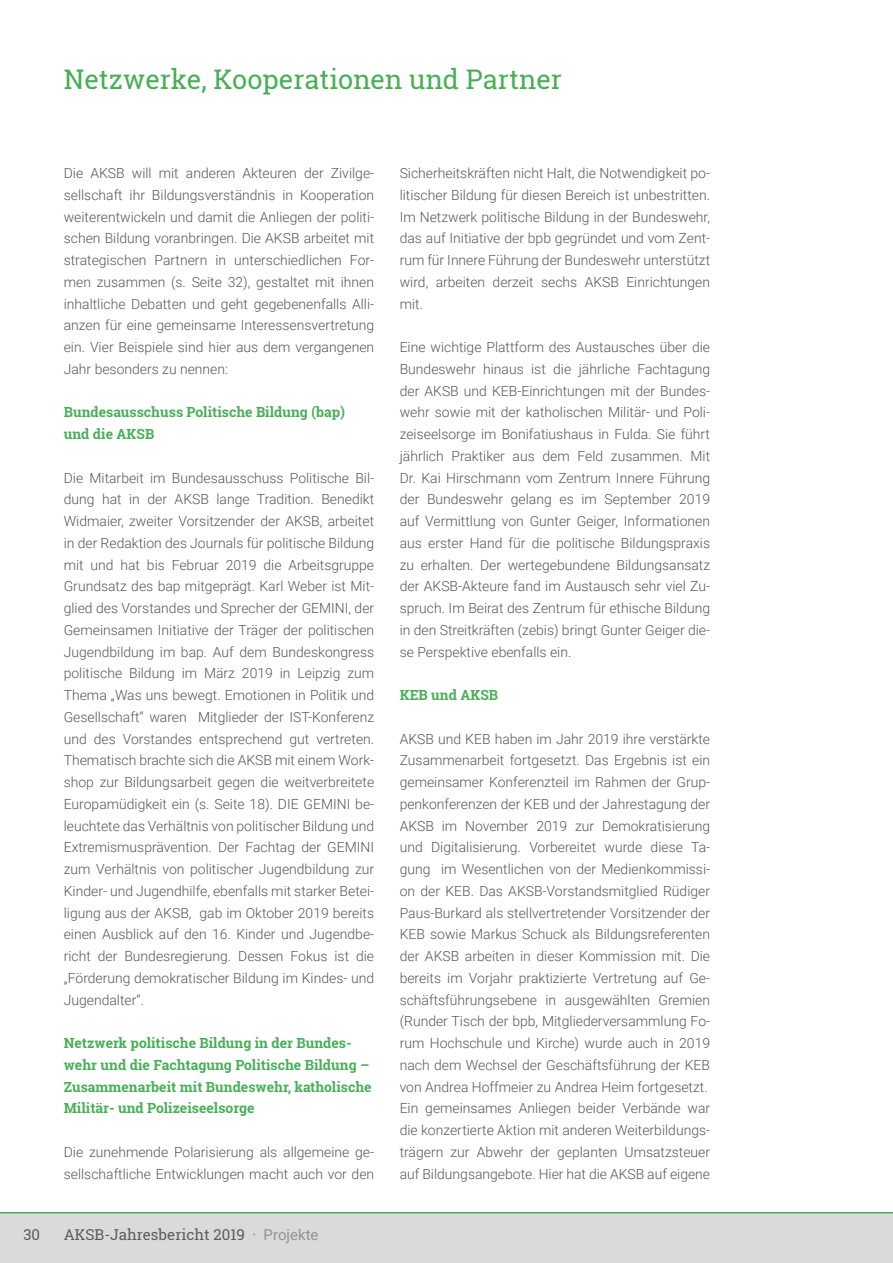
<style>
.page{position:relative;width:893px;height:1263px;background:#fff}
.page>*{position:absolute;margin:0;border:0;box-sizing:border-box;transform-origin:0 0}
.t1{font:27px "Roboto Slab";color:#48af57}
.t2{font:15px "Roboto Slab";color:#5c5c5b}
.t3{font:300 13.95px/21.8px "Roboto";color:#575756;text-align:justify}
.t4{font:700 13.95px/21.8px "Roboto Slab";color:#48af57}
.s1{color:#939392}
.s2{font-family:"Roboto";color:#939392}
</style>
<div class="page">
<div style="left:0;top:1213px;width:893px;height:50px;background:#dadada"></div>
<hr style="left:0;top:1212px;width:893px;height:1px;background:#48af57">
<h1 class="t1" style="left:64px;top:61px;width:500px">Netzwerke, Kooperationen und Partner</h1>
<p class="t3" style="left:64px;top:162px;width:312px">Die AKSB will mit anderen Akteuren der Zivilge&shy;sellschaft ihr Bildungsverständnis in Kooperation weiterentwickeln und damit die Anliegen der politi&shy;schen Bildung voranbringen. Die AKSB arbeitet mit strategischen Partnern in unterschiedlichen For&shy;men zusammen (s. Seite 32), gestaltet mit ihnen inhaltliche Debatten und geht gegebenenfalls Alli&shy;anzen für eine gemeinsame Interessensvertretung ein. Vier Beispiele sind hier aus dem vergangenen Jahr besonders zu nennen:</p>
<p class="t4" style="left:64px;top:401px;width:283px">Bundesausschuss Politische Bildung (bap) und die AKSB</p>
<p class="t3" style="left:64px;top:466px;width:312px">Die Mitarbeit im Bundesausschuss Politische Bil&shy;dung hat in der AKSB lange Tradition. Benedikt Widmaier, zweiter Vorsitzender der AKSB, arbeitet in der Redaktion des Journals für politische Bildung mit und hat bis Februar 2019 die Arbeitsgruppe Grundsatz des bap mitgeprägt. Karl Weber ist Mit&shy;glied des Vorstandes und Sprecher der GEMINI, der Gemeinsamen Initiative der Träger der politischen Jugendbildung im bap. Auf dem Bundeskongress politische Bildung im März 2019 in Leipzig zum Thema „Was uns bewegt. Emotionen in Politik und Gesellschaft“ waren Mitglieder der IST-Konferenz und des Vorstandes entsprechend gut vertreten.<br>Thematisch brachte sich die AKSB mit einem Work&shy;shop zur Bildungsarbeit gegen die weitverbreitete Europamüdigkeit ein (s. Seite 18). DIE GEMINI be&shy;leuchtete das Verhältnis von politischer Bildung und Extremismusprävention. Der Fachtag der GEMINI zum Verhältnis von politischer Jugendbildung zur Kinder- und Jugendhilfe, ebenfalls mit starker Betei&shy;ligung aus der AKSB, gab im Oktober 2019 bereits einen Ausblick auf den 16. Kinder und Jugendbe&shy;richt der Bundesregierung. Dessen Fokus ist die „Förderung demokratischer Bildung im Kindes- und Jugendalter“.</p>
<p class="t4" style="left:64px;top:1032px;width:309px">Netzwerk politische Bildung in der Bundes&shy;wehr und die Fachtagung Politische Bildung – Zusammenarbeit mit Bundeswehr, katholische Militär- und Polizeiseelsorge</p>
<p class="t3" style="left:64px;top:1140px;width:312px">Die zunehmende Polarisierung als allgemeine ge&shy;sellschaftliche Entwicklungen macht auch vor den</p>
<p class="t2" style="left:24px;top:1225px;width:18px">30</p>
<p class="t2" style="left:64px;top:1225px;width:256px">AKSB-Jahresbericht 2019 <span class="s1">·</span> <span class="s2">Projekte</span></p>
<p class="t3" style="left:400px;top:162px;width:312px">Sicherheitskräften nicht Halt, die Notwendigkeit po&shy;litischer Bildung für diesen Bereich ist unbestritten.<br>Im Netzwerk politische Bildung in der Bundeswehr, das auf Initiative der bpb gegründet und vom Zent&shy;rum für Innere Führung der Bundeswehr unterstützt wird, arbeiten derzeit sechs AKSB Einrichtungen mit.</p>
<p class="t3" style="left:400px;top:336px;width:312px">Eine wichtige Plattform des Austausches über die Bundeswehr hinaus ist die jährliche Fachtagung der AKSB und KEB-Einrichtungen mit der Bundes&shy;wehr sowie mit der katholischen Militär- und Poli&shy;zeiseelsorge im Bonifatiushaus in Fulda. Sie führt jährlich Praktiker aus dem Feld zusammen. Mit Dr. Kai Hirschmann vom Zentrum Innere Führung der Bundeswehr gelang es im September 2019 auf Vermittlung von Gunter Geiger, Informationen aus erster Hand für die politische Bildungspraxis zu erhalten. Der wertegebundene Bildungsansatz der AKSB-Akteure fand im Austausch sehr viel Zu&shy;spruch. Im Beirat des Zentrum für ethische Bildung in den Streitkräften (zebis) bringt Gunter Geiger die&shy;se Perspektive ebenfalls ein.</p>
<p class="t4" style="left:400px;top:684px;width:100px">KEB und AKSB</p>
<p class="t3" style="left:400px;top:727px;width:312px;text-align:left">AKSB und KEB haben im Jahr 2019 ihre verstärkte Zusammenarbeit fortgesetzt. Das Ergebnis ist ein gemeinsamer Konferenzteil im Rahmen der Grup&shy;penkonferenzen der KEB und der Jahrestagung der AKSB im November 2019 zur Demokratisierung und Digitalisierung. Vorbereitet wurde diese Ta&shy;gung im Wesentlichen von der Medienkommissi&shy;on der KEB. Das AKSB-Vorstandsmitglied Rüdiger Paus-Burkard als stellvertretender Vorsitzender der KEB sowie Markus Schuck als Bildungsreferenten der AKSB arbeiten in dieser Kommission mit. Die bereits im Vorjahr praktizierte Vertretung auf Ge&shy;schäftsführungsebene in ausgewählten Gremien (Runder Tisch der bpb, Mitgliederversammlung Fo&shy;rum Hochschule und Kirche) wurde auch in 2019 nach dem Wechsel der Geschäftsführung der KEB von Andrea Hoffmeier zu Andrea Heim fortgesetzt.<br>Ein gemeinsames Anliegen beider Verbände war die konzertierte Aktion mit anderen Weiterbildungs&shy;trägern zur Abwehr der geplanten Umsatzsteuer auf Bildungsangebote. Hier hat die AKSB auf eigene</p>
</div>
